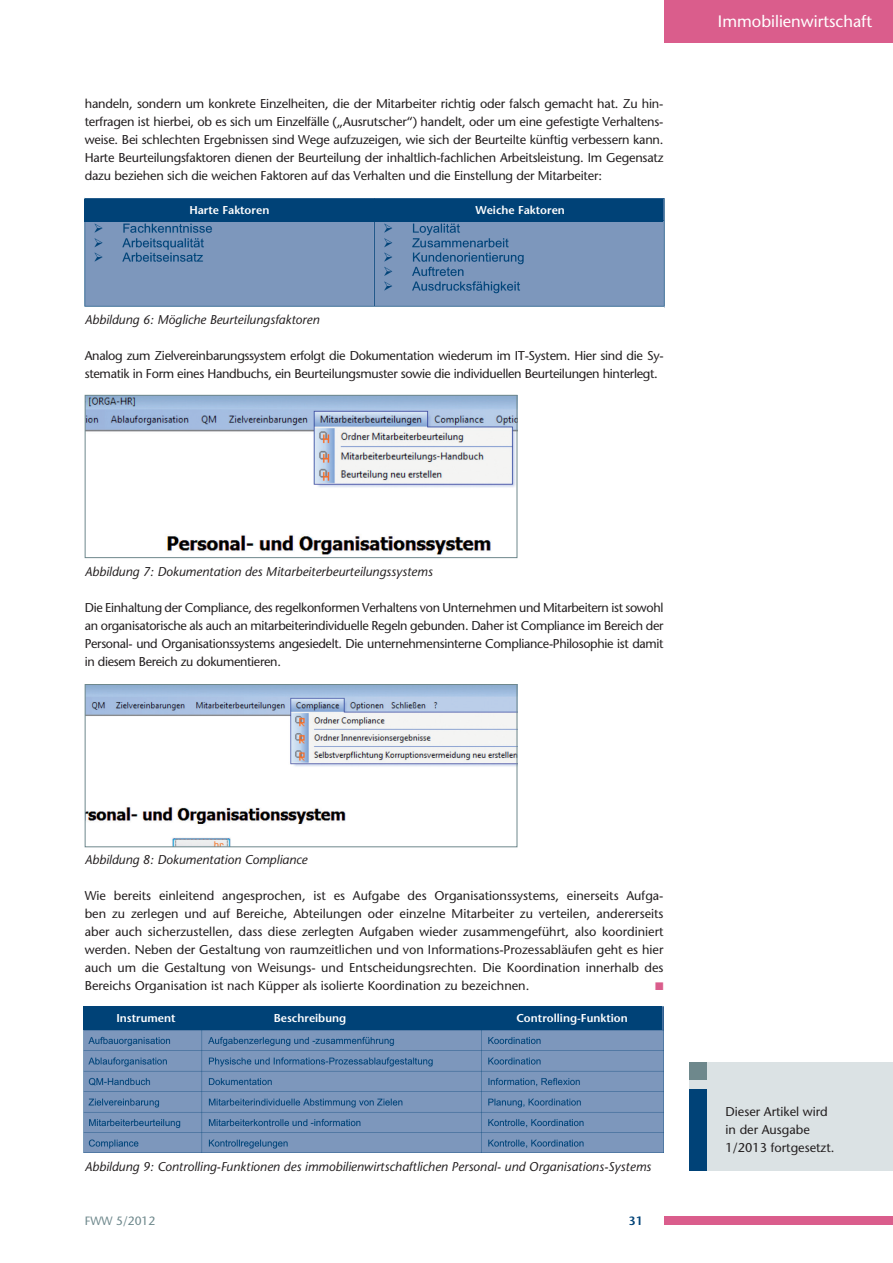
<style>
.page{position:relative;width:893px;height:1263px;background:#fff}
.page>*{position:absolute;margin:0;border:0;box-sizing:border-box;transform-origin:0 0}
.t1{font:16.5px "Stone Sans";color:#fff}
.t2{font:12.75px/18px "Stone Sans";letter-spacing:-.025em;color:#231f20;text-align:justify}
.t3{font:italic 12.75px "Stone Sans";color:#231f20}
.t4{font:12.75px/18px "Stone Sans";color:#231f20}
.t5{font:12.75px "European Pi Three";color:#da5d8c}
.t6{font:12px "Stone Sans";color:#6e888c}
.t7{font:600 12px "Stone Sans";color:#004277}
.t8{font:600 11.4px "Stone Sans";color:#fff}
</style>
<div class="page">
<div style="left:663px;top:1215px;width:229px;height:9px;background:#da5d8c"></div>
<div style="left:663px;top:0;width:229px;height:42px;background:#da5d8c"></div>
<img style="left:87px;top:397px;width:428px;height:158px">
<div style="left:85px;top:395px;width:432px;height:163px;border:1px solid #6e888c"></div>
<img style="left:87px;top:686px;width:428px;height:159px">
<div style="left:85px;top:684px;width:432px;height:163px;border:1px solid #6e888c"></div>
<img style="left:84px;top:198px;width:579px;height:109px">
<div style="left:85px;top:199px;width:577px;height:22px;background:#004277"></div>
<img style="left:83px;top:1006px;width:580px;height:146px">
<div style="left:84px;top:1005px;width:577px;height:24px;background:#004277"></div>
<div style="left:688px;top:1062px;width:204px;height:108px;background:#dbe2e4"></div>
<div style="left:688px;top:1088px;width:18px;height:82px;background:#004277"></div>
<div style="left:688px;top:1062px;width:18px;height:17px;background:#6e888c"></div>
<p class="t2" style="left:85px;top:94px;width:580px">handeln, sondern um konkrete Einzelheiten, die der Mitarbeiter richtig oder falsch gemacht hat. Zu hin&shy;terfragen ist hierbei, ob es sich um Einzelfälle („Ausrutscher“) handelt, oder um eine gefestigte Verhaltens&shy;weise. Bei schlechten Ergebnissen sind Wege aufzuzeigen, wie sich der Beurteilte künftig verbessern kann.<br>Harte Beurteilungsfaktoren dienen der Beurteilung der inhaltlich-fachlichen Arbeitsleistung. Im Gegensatz dazu beziehen sich die weichen Faktoren auf das Verhalten und die Einstellung der Mitarbeiter:</p>
<p class="t8" style="left:189px;top:204px;width:81px">Harte Faktoren</p>
<p class="t8" style="left:475px;top:204px;width:91px">Weiche Faktoren</p>
<p class="t3" style="left:85px;top:312px;width:236px">Abbildung 6: Mögliche Beurteilungsfaktoren</p>
<p class="t2" style="left:85px;top:346px;width:580px">Analog zum Zielvereinbarungssystem erfolgt die Dokumentation wiederum im IT-System. Hier sind die Sy&shy;stematik in Form eines Handbuchs, ein Beurteilungsmuster sowie die individuellen Beurteilungen hinterlegt.</p>
<p class="t1" style="left:717px;top:11px;width:155px">Immobilienwirtschaft</p>
<p class="t3" style="left:85px;top:564px;width:349px">Abbildung 7: Dokumentation des Mitarbeiterbeurteilungssystems</p>
<p class="t2" style="left:85px;top:598px;width:580px">Die Einhaltung der Compliance, des regelkonformen Verhaltens von Unternehmen und Mitarbeitern ist sowohl an organisatorische als auch an mitarbeiterindividuelle Regeln gebunden. Daher ist Compliance im Bereich der Personal- und Organisationssystems angesiedelt. Die unternehmensinterne Compliance-Philosophie ist damit in diesem Bereich zu dokumentieren.</p>
<p class="t3" style="left:85px;top:852px;width:224px">Abbildung 8: Dokumentation Compliance</p>
<p class="t2" style="left:85px;top:886px;width:580px">Wie bereits einleitend angesprochen, ist es Aufgabe des Organisationssystems, einerseits Aufga&shy;ben zu zerlegen und auf Bereiche, Abteilungen oder einzelne Mitarbeiter zu verteilen, andererseits aber auch sicherzustellen, dass diese zerlegten Aufgaben wieder zusammengeführt, also koordiniert werden. Neben der Gestaltung von raumzeitlichen und von Informations-Prozessabläufen geht es hier auch um die Gestaltung von Weisungs- und Entscheidungsrechten. Die Koordination innerhalb des Bereichs Organisation ist nach Küpper als isolierte Koordination zu bezeichnen.</p>
<p class="t5" style="left:654px;top:977px;width:10px">K</p>
<p class="t8" style="left:116px;top:1011px;width:61px">Instrument</p>
<p class="t8" style="left:273px;top:1011px;width:74px">Beschreibung</p>
<p class="t8" style="left:516px;top:1011px;width:113px">Controlling-Funktion</p>
<p class="t3" style="left:85px;top:1158px;width:567px">Abbildung 9: Controlling-Funktionen des immobilienwirtschaftlichen Personal- und Organisations-Systems</p>
<p class="t6" style="left:85px;top:1212px;width:72px">FWW 5/2012</p>
<p class="t7" style="left:628px;top:1212px;width:15px">31</p>
<p class="t4" style="left:725px;top:1102px;width:110px">Dieser Artikel wird in der Ausgabe<br>1/2013 fortgesetzt.</p>
</div>
